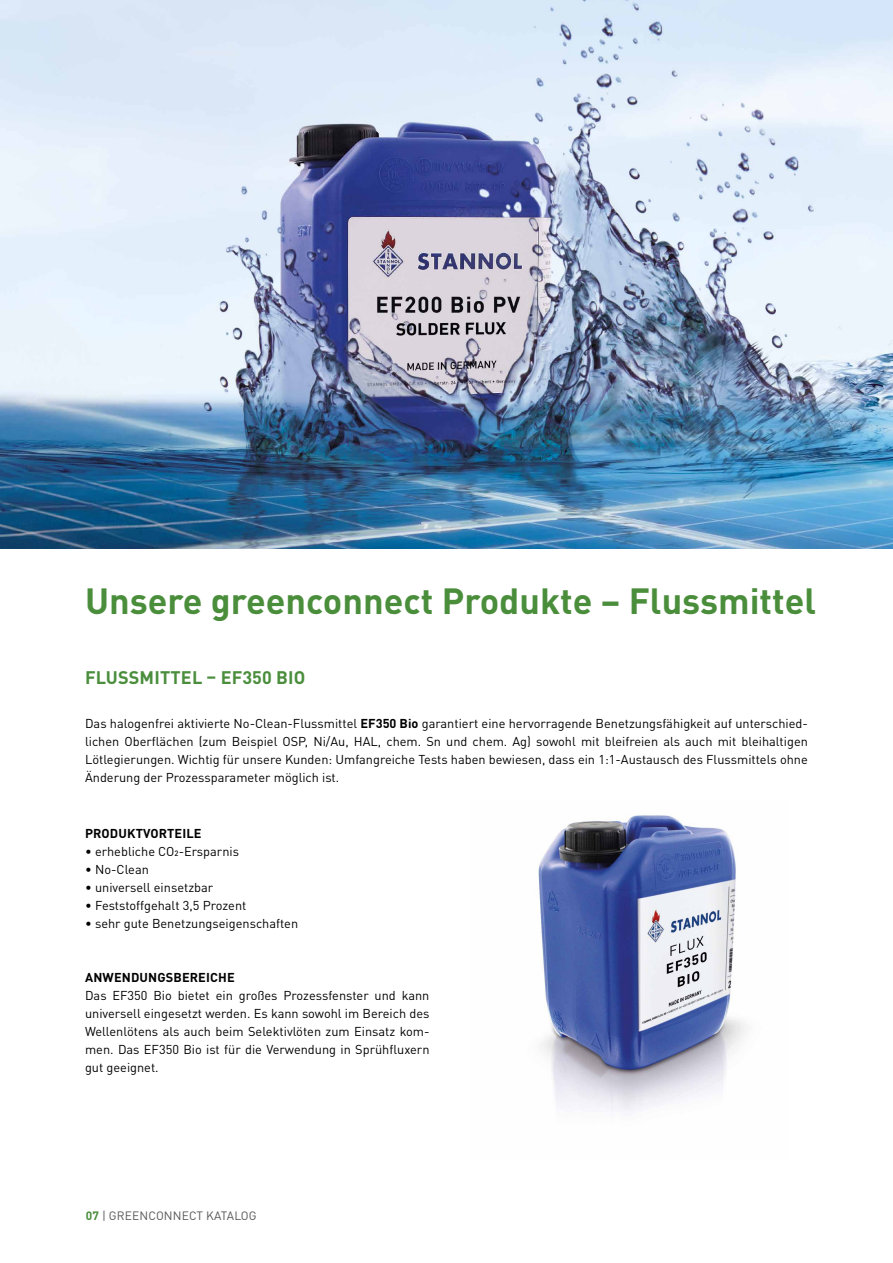
<style>
.page{position:relative;width:893px;height:1263px;background:#fff}
.page>*{position:absolute;margin:0;border:0;box-sizing:border-box;transform-origin:0 0}
.t1{font:700 36px "DIN Pro";color:#4a8e3c}
.t2{font:700 18px "DIN Pro";letter-spacing:.01em;color:#4a8e3c}
.t3{font:12.75px/18px "DIN Pro";color:#000;text-align:justify}
.t4{font:700 12.75px "DIN Pro";letter-spacing:.01em;color:#000}
.t5{font:12px "DIN Pro";letter-spacing:.01em;color:#575756}
.s1{font-weight:700}
.s2{font-weight:700;color:#4a8e3c}
</style>
<div class="page">
<img style="left:0;top:0;width:893px;height:549px">
<img style="left:538px;top:815px;width:207px;height:299px">
<h1 class="t1" style="left:85px;top:571px;width:733px">Unsere greenconnect Produkte – Flussmittel</h1>
<h2 class="t2" style="left:85px;top:662px;width:222px">FLUSSMITTEL – EF350 BIO</h2>
<p class="t3" style="left:85px;top:713px;width:724px">Das halogenfrei aktivierte No-Clean-Flussmittel <span class="s1">EF350 Bio</span> garantiert eine hervorragende Benetzungsfähigkeit auf unterschied&shy;lichen Oberflächen (zum Beispiel OSP, Ni/Au, HAL, chem. Sn und chem. Ag) sowohl mit bleifreien als auch mit bleihaltigen Lötlegierungen. Wichtig für unsere Kunden: Umfangreiche Tests haben bewiesen, dass ein 1:1-Austausch des Flussmittels ohne Änderung der Prozessparameter möglich ist.</p>
<p class="t4" style="left:85px;top:822px;width:118px">PRODUKTVORTEILE</p>
<p class="t3" style="left:85px;top:841px;width:155px">• erhebliche CO2-Ersparnis</p>
<p class="t3" style="left:85px;top:859px;width:65px">• No-Clean</p>
<p class="t3" style="left:85px;top:877px;width:130px">• universell einsetzbar</p>
<p class="t3" style="left:85px;top:895px;width:163px">• Feststoffgehalt 3,5 Prozent</p>
<p class="t3" style="left:85px;top:913px;width:215px">• sehr gute Benetzungseigenschaften</p>
<p class="t4" style="left:85px;top:966px;width:151px">ANWENDUNGSBEREICHE</p>
<p class="t3" style="left:85px;top:985px;width:346px">Das EF350 Bio bietet ein großes Prozessfenster und kann universell eingesetzt werden. Es kann sowohl im Bereich des Wellenlötens als auch beim Selektivlöten zum Einsatz kom&shy;men. Das EF350 Bio ist für die Verwendung in Sprühfluxern gut geeignet.</p>
<p class="t5" style="left:86px;top:1206px;width:172px"><span class="s2">07</span> | GREENCONNECT KATALOG</p>
</div>
